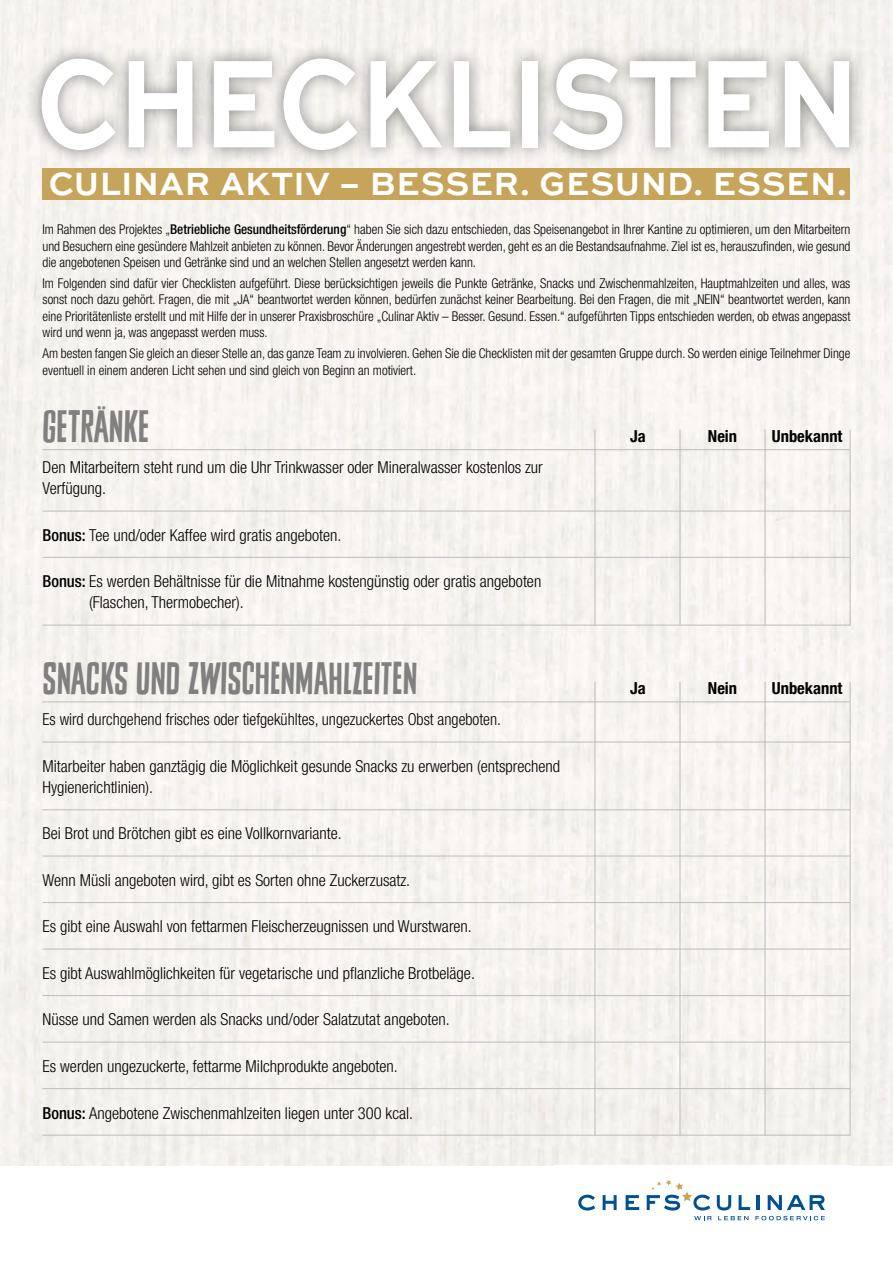
<style>
.page{position:relative;width:893px;height:1263px;background:#fff}
.page>*{position:absolute;margin:0;border:0;box-sizing:border-box;transform-origin:0 0}
.t1{font:700 132px "Sweet Sans";letter-spacing:-.005em;color:#fff;scale:.81 1}
.t2{font:41.7px "Sheldon";color:#818080;scale:1.07 1}
.t3{font:700 33.9px "Sweet Sans";letter-spacing:.015em;color:#fff;scale:.96 1}
.t4{font:300 condensed 16.5px/21px "Helvetica Neue LT Com";color:#000}
.t5{font:700 condensed 16.5px "Helvetica Neue LT Com";color:#000}
.t6{font:300 condensed 13.5px/16.5px "Helvetica Neue LT Com";color:#000;text-align:justify}
.s1{font-weight:500}
</style>
<div class="page">
<div style="left:0;top:0;width:893px;height:1165px;background:#f6f3ef"></div>
<hr style="left:43px;top:511px;width:807px;height:1px;background:#bcbcbc">
<hr style="left:43px;top:557px;width:807px;height:1px;background:#bcbcbc">
<hr style="left:43px;top:625px;width:807px;height:1px;background:#bcbcbc">
<hr style="left:765px;top:430px;width:1px;height:195px;background:#bcbcbc">
<hr style="left:850px;top:430px;width:1px;height:195px;background:#bcbcbc">
<hr style="left:680px;top:430px;width:1px;height:195px;background:#bcbcbc">
<hr style="left:595px;top:430px;width:1px;height:195px;background:#bcbcbc">
<hr style="left:43px;top:449px;width:807px;height:1px;background:#bcbcbc">
<hr style="left:43px;top:742px;width:807px;height:1px;background:#bcbcbc">
<hr style="left:43px;top:809px;width:807px;height:1px;background:#bcbcbc">
<hr style="left:43px;top:856px;width:807px;height:1px;background:#bcbcbc">
<hr style="left:43px;top:902px;width:807px;height:1px;background:#bcbcbc">
<hr style="left:43px;top:949px;width:807px;height:1px;background:#bcbcbc">
<hr style="left:43px;top:995px;width:807px;height:1px;background:#bcbcbc">
<hr style="left:43px;top:1042px;width:807px;height:1px;background:#bcbcbc">
<hr style="left:43px;top:1088px;width:807px;height:1px;background:#bcbcbc">
<hr style="left:43px;top:1135px;width:807px;height:1px;background:#bcbcbc">
<hr style="left:765px;top:682px;width:1px;height:453px;background:#bcbcbc">
<hr style="left:850px;top:682px;width:1px;height:453px;background:#bcbcbc">
<hr style="left:680px;top:682px;width:1px;height:453px;background:#bcbcbc">
<hr style="left:595px;top:682px;width:1px;height:453px;background:#bcbcbc">
<hr style="left:43px;top:701px;width:807px;height:1px;background:#bcbcbc">
<div style="left:26px;top:43px;width:839px;height:122px;background:#575756;opacity:.7"></div>
<div style="left:43px;top:168px;width:807px;height:32px;background:#c6a55a"></div>
<svg style="left:578px;top:1195px;width:17px;height:15px"></svg>
<svg style="left:603px;top:1195px;width:14px;height:15px"></svg>
<svg style="left:626px;top:1195px;width:13px;height:15px"></svg>
<svg style="left:647px;top:1180px;width:63px;height:30px"></svg>
<svg style="left:717px;top:1195px;width:14px;height:15px"></svg>
<svg style="left:739px;top:1195px;width:11px;height:15px"></svg>
<hr style="left:756px;top:1195px;width:3px;height:15px;background:#005092">
<svg style="left:768px;top:1195px;width:57px;height:15px"></svg>
<svg style="left:694px;top:1216px;width:18px;height:4px"></svg>
<svg style="left:718px;top:1216px;width:30px;height:4px"></svg>
<svg style="left:755px;top:1216px;width:70px;height:4px"></svg>
<h1 class="t1" style="left:36px;top:27px;width:1018px">CHECKLISTEN</h1>
<h3 class="t3" style="left:49px;top:164px;width:833px">CULINAR AKTIV – BESSER. GESUND. ESSEN.</h3>
<p class="t6" style="left:43px;top:221px;width:809px">Im Rahmen des Projektes „<span class="s1">Betriebliche Gesundheitsförderung</span>“ haben Sie sich dazu entschieden, das Speisenangebot in Ihrer Kantine zu optimieren, um den Mitarbeitern und Besuchern eine gesündere Mahlzeit anbieten zu können. Bevor Änderungen angestrebt werden, geht es an die Bestandsaufnahme. Ziel ist es, herauszufinden, wie gesund die angebotenen Speisen und Getränke sind und an welchen Stellen angesetzt werden kann.</p>
<p class="t6" style="left:43px;top:275px;width:809px">Im Folgenden sind dafür vier Checklisten aufgeführt. Diese berücksichtigen jeweils die Punkte Getränke, Snacks und Zwischenmahlzeiten, Hauptmahlzeiten und alles, was sonst noch dazu gehört. Fragen, die mit „JA“ beantwortet werden können, bedürfen zunächst keiner Bearbeitung. Bei den Fragen, die mit „NEIN“ beantwortet werden, kann eine Prioritätenliste erstellt und mit Hilfe der in unserer Praxisbroschüre „Culinar Aktiv – Besser. Gesund. Essen.“ aufgeführten Tipps entschieden werden, ob etwas angepasst wird und wenn ja, was angepasst werden muss.</p>
<p class="t6" style="left:43px;top:345px;width:809px">Am besten fangen Sie gleich an dieser Stelle an, das ganze Team zu involvieren. Gehen Sie die Checklisten mit der gesamten Gruppe durch. So werden einige Teilnehmer Dinge eventuell in einem anderen Licht sehen und sind gleich von Beginn an motiviert.</p>
<h2 class="t2" style="left:43px;top:401px;width:101px">GETRÄNKE</h2>
<p class="t4" style="left:43px;top:457px;width:502px">Den Mitarbeitern steht rund um die Uhr Trinkwasser oder Mineralwasser kostenlos zur<br>Verfügung.</p>
<p class="t4" style="left:43px;top:524px;width:300px"><span class="s1">Bonus:</span> Tee und/oder Kaffee wird gratis angeboten.</p>
<p class="t4" style="left:89px;top:571px;width:454px;text-indent:-47px"><span class="s1">Bonus:</span> Es werden Behältnisse für die Mitnahme kostengünstig oder gratis angeboten (Flaschen, Thermobecher).</p>
<h2 class="t2" style="left:43px;top:653px;width:352px">SNACKS UND ZWISCHENMAHLZEITEN</h2>
<p class="t4" style="left:43px;top:709px;width:460px">Es wird durchgehend frisches oder tiefgekühltes, ungezuckertes Obst angeboten.</p>
<p class="t4" style="left:43px;top:755px;width:519px">Mitarbeiter haben ganztägig die Möglichkeit gesunde Snacks zu erwerben (entsprechend<br>Hygienerichtlinien).</p>
<p class="t4" style="left:43px;top:823px;width:301px">Bei Brot und Brötchen gibt es eine Vollkornvariante.</p>
<p class="t4" style="left:43px;top:869px;width:369px">Wenn Müsli angeboten wird, gibt es Sorten ohne Zuckerzusatz.</p>
<p class="t4" style="left:43px;top:916px;width:431px">Es gibt eine Auswahl von fettarmen Fleischerzeugnissen und Wurstwaren.</p>
<p class="t4" style="left:43px;top:962px;width:434px">Es gibt Auswahlmöglichkeiten für vegetarische und pflanzliche Brotbeläge.</p>
<p class="t4" style="left:43px;top:1009px;width:409px">Nüsse und Samen werden als Snacks und/oder Salatzutat angeboten.</p>
<p class="t4" style="left:43px;top:1055px;width:357px">Es werden ungezuckerte, fettarme Milchprodukte angeboten.</p>
<p class="t4" style="left:43px;top:1102px;width:372px"><span class="s1">Bonus:</span> Angebotene Zwischenmahlzeiten liegen unter 300 kcal.</p>
<p class="t5" style="left:630px;top:426px;width:17px">Ja</p>
<p class="t5" style="left:708px;top:426px;width:31px">Nein</p>
<p class="t5" style="left:772px;top:426px;width:72px">Unbekannt</p>
<p class="t5" style="left:630px;top:678px;width:17px">Ja</p>
<p class="t5" style="left:708px;top:678px;width:31px">Nein</p>
<p class="t5" style="left:772px;top:678px;width:72px">Unbekannt</p>
</div>
